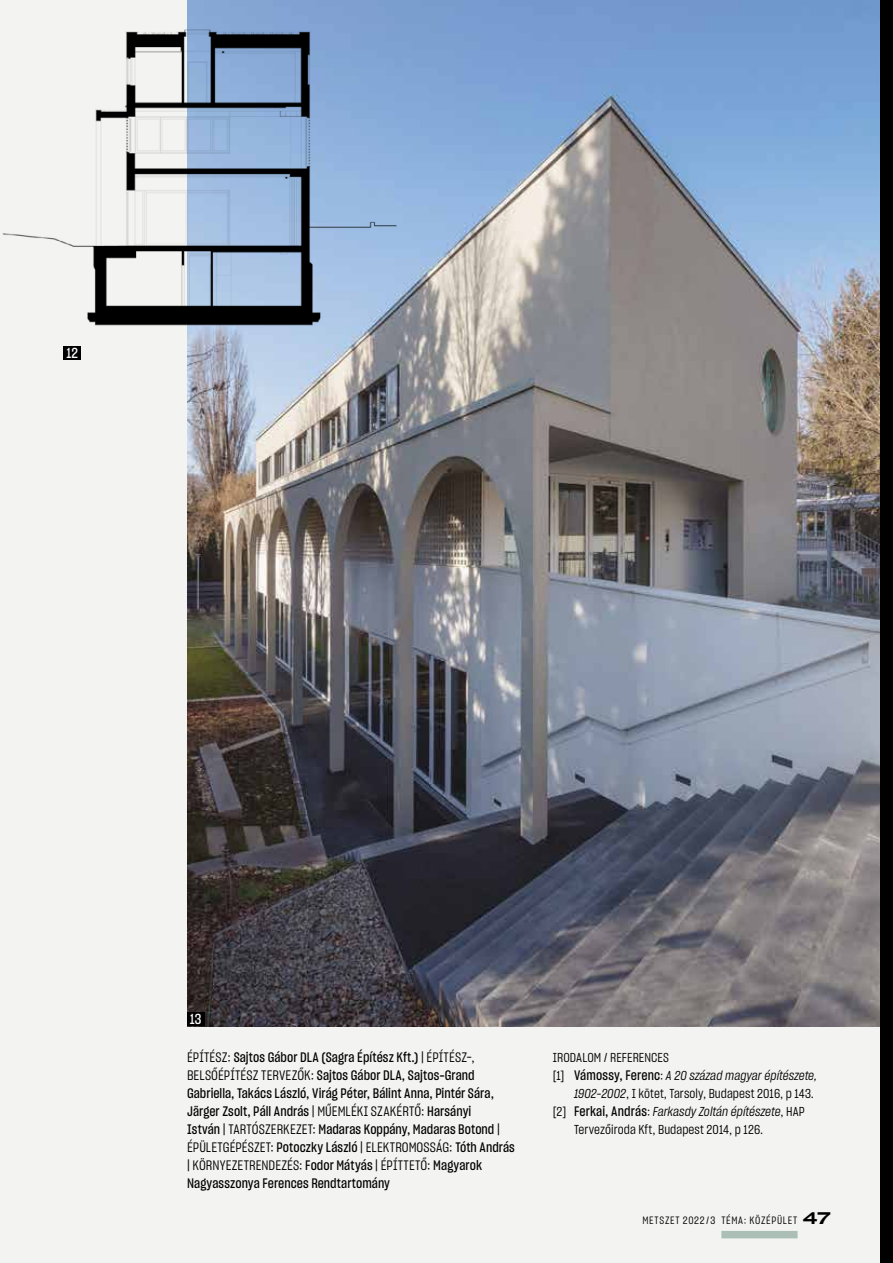
<style>
.page{position:relative;width:893px;height:1263px;background:#f3f4f1}
.page>*{position:absolute;margin:0;border:0;box-sizing:border-box;transform-origin:0 0}
.t1{font:14.25px "Sharp Grotesk Medium 15";color:#fff}
.t2{font:13.5px/18px "Sharp Grotesk Medium 15";letter-spacing:.005em;color:#000}
.t3{font:13.5px/18px "Sharp Grotesk Book 15";letter-spacing:.005em;color:#000}
.t4{font:12.75px "Sharp Grotesk Book 15";letter-spacing:.005em;color:#000}
.t5{font:12.75px "Sharp Grotesk Book Italic 15";letter-spacing:-.005em;color:#000}
.t6{font:10.5px "Sharp Grotesk Book 15";letter-spacing:.065em;color:#000}
.s1{font-family:"Sharp Grotesk Book 15"}
.s2{font-family:"Sharp Grotesk Medium 15"}
.s3{font-family:"Sharp Grotesk Medium 15";font-size:13.5px}
.s4{font-family:"Sharp Grotesk Book Italic 15"}
.s5{font-family:"Sharp Grotesk Medium 25";font-size:16.5px}
</style>
<div class="page">
<img style="left:187px;top:0;width:693px;height:1026px">
<img style="left:2px;top:0;width:398px;height:334px">
<div style="left:187px;top:1012px;width:17px;height:14px;background:#000"></div>
<div style="left:64px;top:346px;width:17px;height:14px;background:#000"></div>
<div style="left:880px;top:0;width:13px;height:1263px;background:#000"></div>
<div style="left:721px;top:1231px;width:77px;height:7px;background:#acbfb6"></div>
<p class="t1" style="left:66px;top:343px;width:13px">12</p>
<p class="t1" style="left:190px;top:1009px;width:13px">13</p>
<p class="t2" style="left:187px;top:1048px;width:314px"><span class="s1">ÉPÍTÉSZ:</span> Sajtos Gábor DLA (Sagra Építész Kft.) <span class="s1">| ÉPÍTÉSZ-, BELSŐÉPÍTÉSZ TERVEZŐK:</span> Sajtos Gábor DLA, Sajtos-Grand Gabriella, Takács László, Virág Péter, Bálint Anna, Pintér Sára, Järger Zsolt, Páll András <span class="s1">| MŰEMLÉKI SZAKÉRTŐ:</span> Harsányi István <span class="s1">| TARTÓSZERKEZET:</span> Madaras Koppány, Madaras Botond <span class="s1">|</span></p>
<p class="t3" style="left:187px;top:1138px;width:329px">ÉPÜLETGÉPÉSZET: <span class="s2">Potoczky László</span> | ELEKTROMOSSÁG: <span class="s2">Tóth András </span>| KÖRNYEZETRENDEZÉS: <span class="s2">Fodor Mátyás</span> | ÉPÍTTETŐ: <span class="s2">Magyarok</span></p>
<p class="t2" style="left:187px;top:1174px;width:204px">Nagyasszonya Ferences Rendtartomány</p>
<p class="t4" style="left:553px;top:1049px;width:118px">IRODALOM / REFERENCES</p>
<p class="t5" style="left:553px;top:1067px;width:266px"><span class="s1">[1]</span> <span class="s3">Vámossy, Ferenc</span><span class="s1">:</span> A 20 század magyar építészete,</p>
<p class="t4" style="left:574px;top:1085px;width:241px"><span class="s4">1902–2002</span>, I kötet, Tarsoly, Budapest 2016, p 143.</p>
<p class="t5" style="left:553px;top:1103px;width:254px"><span class="s1">[2]</span> <span class="s3">Ferkai, András</span><span class="s1">:</span> Farkasdy Zoltán építészete<span class="s1">, HAP</span></p>
<p class="t4" style="left:574px;top:1121px;width:191px">Tervezőiroda Kft, Budapest 2014, p 126.</p>
<p class="t6" style="left:642px;top:1213px;width:190px">METSZET 2022/3 TÉMA: KÖZÉPÜLET <span class="s5">47</span></p>
</div>
